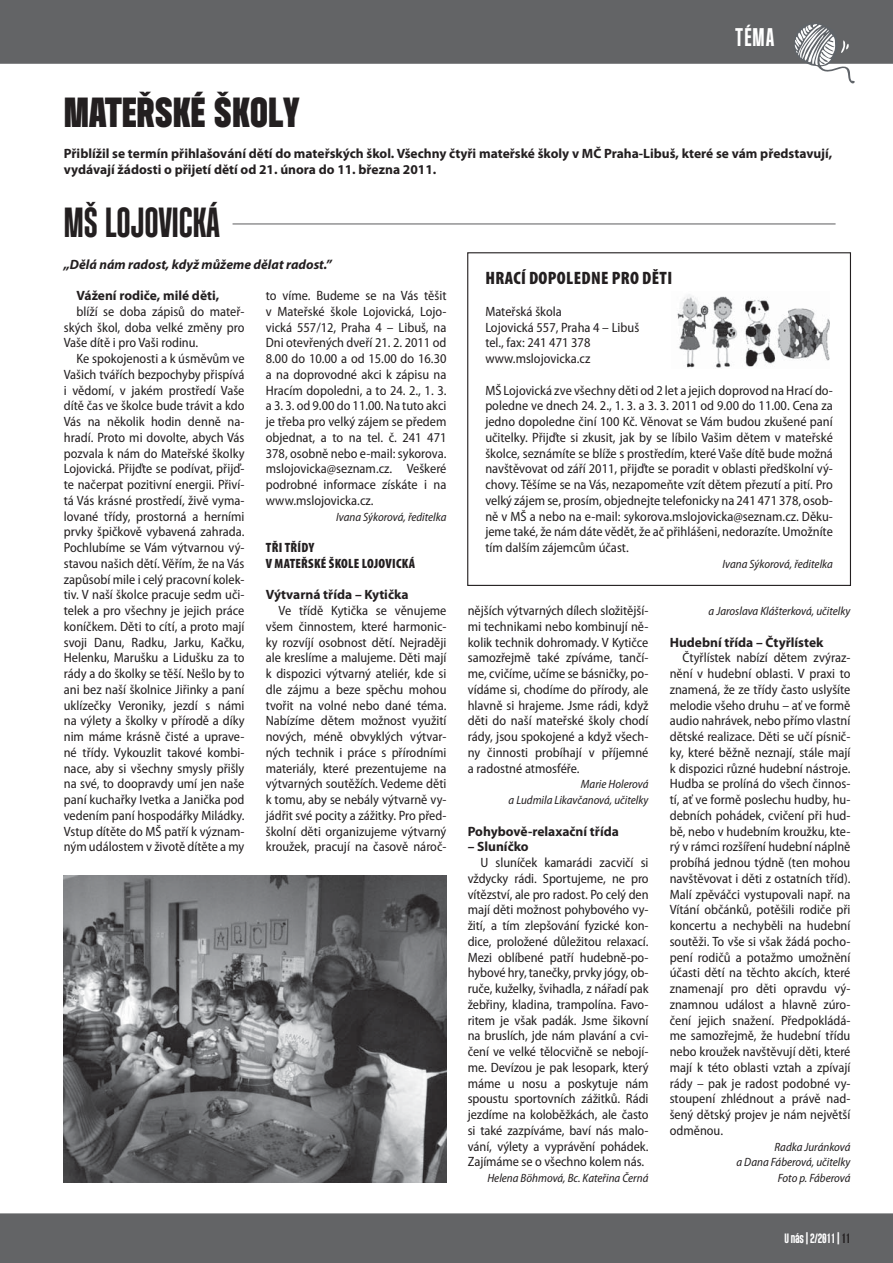
<style>
.page{position:relative;width:893px;height:1263px;background:#fff}
.page>*{position:absolute;margin:0;border:0;box-sizing:border-box;transform-origin:0 0}
.t1{font:42px "Header 15";color:#231f20}
.t2{font:42px "Header 13";color:#231f20}
.t3{font:25.5px "Header 13";color:#fff}
.t4{font:900 condensed 18px "Myriad Pro";letter-spacing:.02em;color:#231f20}
.t5{font:semi-condensed 13.5px/15.8px "Myriad Pro";color:#231f20;text-align:justify}
.t6{font:700 13.5px/15.8px "Myriad Pro";color:#231f20}
.t7{font:italic 700 13.5px "Myriad Pro";color:#231f20}
.t8{font:900 condensed 13.5px/15.8px "Myriad Pro";letter-spacing:.02em;color:#231f20}
.t9{font:13.5px "Header 13";letter-spacing:-.02em;color:#fff}
.t10{font:italic semi-condensed 12px/15.8px "Myriad Pro";color:#231f20;text-align:right}
.s1{color:#231f20}
</style>
<div class="page">
<div style="left:0;top:1213px;width:893px;height:50px;background:#636466"></div>
<div style="left:0;top:0;width:893px;height:64px;background:#636466"></div>
<svg style="left:792px;top:22px;width:64px;height:62px"></svg>
<img style="left:677px;top:294px;width:153px;height:74px">
<hr style="left:233px;top:223px;width:603px;height:1px;background:#636466">
<div style="left:467px;top:252px;width:384px;height:334px;border:1px solid #231f20"></div>
<img style="left:64px;top:875px;width:382px;height:307px">
<h2 class="t3" style="left:736px;top:29px;width:40px">TÉMA</h2>
<h1 class="t1" style="left:64px;top:97px;width:237px">MATEŘSKÉ ŠKOLY</h1>
<p class="t6" style="left:64px;top:147px;width:770px">Přiblížil se termín přihlašování dětí do mateřských škol. Všechny čtyři mateřské školy v MČ Praha-Libuš, které se vám představují, vydávají žádosti o přijetí dětí od 21. února do 11. března 2011.</p>
<h1 class="t2" style="left:64px;top:208px;width:157px">MŠ LOJOVICKÁ</h1>
<p class="t7" style="left:64px;top:259px;width:269px">„Dělá nám radost, když můžeme dělat radost.”</p>
<h3 class="t4" style="left:485px;top:271px;width:188px">HRACÍ DOPOLEDNE PRO DĚTI</h3>
<p class="t5" style="left:485px;top:305px;width:155px;text-align:left">Mateřská škola<br>Lojovická 557, Praha 4 – Libuš tel., fax: 241 471 378 www.mslojovicka.cz</p>
<p class="t5" style="left:485px;top:384px;width:349px">MŠ Lojovická zve všechny děti od 2 let a jejich doprovod na Hrací do&shy;poledne ve dnech 24. 2., 1. 3. a 3. 3. 2011 od 9.00 do 11.00. Cena za jedno dopoledne činí 100 Kč. Věnovat se Vám budou zkušené paní učitelky. Přijďte si zkusit, jak by se líbilo Vašim dětem v mateřské školce, seznámíte se blíže s prostředím, které Vaše dítě bude možná navštěvovat od září 2011, přijďte se poradit v oblasti předškolní vý&shy;chovy. Těšíme se na Vás, nezapomeňte vzít dětem přezutí a pití. Pro velký zájem se, prosím, objednejte telefonicky na 241 471 378, osob&shy;ně v MŠ a nebo na e-mail: sykorova.mslojovicka@seznam.cz. Děku&shy;jeme také, že nám dáte vědět, že ač přihlášeni, nedorazíte. Umožníte tím dalším zájemcům účast.</p>
<p class="t10" style="left:723px;top:557px;width:112px">Ivana Sýkorová, ředitelka</p>
<p class="t6" style="left:77px;top:289px;width:144px">Vážení rodiče, milé děti,</p>
<p class="t5" style="left:64px;top:305px;width:182px;text-indent:13px">blíží se doba zápisů do mateř&shy;ských škol, doba velké změny pro Vaše dítě i pro Vaši rodinu.</p>
<p class="t5" style="left:64px;top:352px;width:182px;text-indent:13px">Ke spokojenosti a k úsměvům ve Vašich tvářích bezpochyby přispívá i vědomí, v jakém prostředí Vaše dítě čas ve školce bude trávit a kdo Vás na několik hodin denně na&shy;hradí. Proto mi dovolte, abych Vás pozvala k nám do Mateřské školky Lojovická. Přijďte se podívat, přijď&shy;te načerpat pozitivní energii. Přiví&shy;tá Vás krásné prostředí, živě vyma&shy;lované třídy, prostorná a herními prvky špičkově vybavená zahrada.<br>Pochlubíme se Vám výtvarnou vý&shy;stavou našich dětí. Věřím, že na Vás zapůsobí mile i celý pracovní kolek&shy;tiv. V naší školce pracuje sedm uči&shy;telek a pro všechny je jejich práce koníčkem. Děti to cítí, a proto mají svoji Danu, Radku, Jarku, Kačku, Helenku, Marušku a Lidušku za to rády a do školky se těší. Nešlo by to ani bez naší školnice Jiřinky a paní uklízečky Veroniky, jezdí s námi na výlety a školky v přírodě a díky nim máme krásně čisté a uprave&shy;né třídy. Vykouzlit takové kombi&shy;nace, aby si všechny smysly přišly na své, to doopravdy umí jen naše paní kuchařky Ivetka a Janička pod vedením paní hospodářky Miládky.<br>Vstup dítěte do MŠ patří k význam&shy;ným událostem v životě dítěte a my</p>
<p class="t5" style="left:266px;top:289px;width:182px">to víme. Budeme se na Vás těšit v Mateřské škole Lojovická, Lojo&shy;vická 557/12, Praha 4 – Libuš, na Dni otevřených dveří 21. 2. 2011 od 8.00 do 10.00 a od 15.00 do 16.30 a na doprovodné akci k zápisu na Hracím dopoledni, a to 24. 2., 1. 3. a 3. 3. od 9.00 do 11.00. Na tuto akci je třeba pro velký zájem se předem objednat, a to na tel. č. 241 471<br>378, osobně nebo e-mail: sykorova. mslojovicka@seznam.cz. Veškeré podrobné informace získáte i na www.mslojovicka.cz.</p>
<p class="t10" style="left:336px;top:510px;width:112px">Ivana Sýkorová, ředitelka</p>
<p class="t8" style="left:266px;top:541px;width:151px">TŘI TŘÍDY<br>V MATEŘSKÉ ŠKOLE LOJOVICKÁ</p>
<p class="t6" style="left:266px;top:588px;width:144px">Výtvarná třída – Kytička</p>
<p class="t5" style="left:266px;top:604px;width:182px;text-indent:13px">Ve třídě Kytička se věnujeme všem činnostem, které harmonic&shy;ky rozvíjí osobnost dětí. Nejraději ale kreslíme a malujeme. Děti mají k dispozici výtvarný ateliér, kde si dle zájmu a beze spěchu mohou tvořit na volné nebo dané téma.<br>Nabízíme dětem možnost využití nových, méně obvyklých výtvar&shy;ných technik i práce s přírodními materiály, které prezentujeme na výtvarných soutěžích. Vedeme děti k tomu, aby se nebály výtvarně vy&shy;jádřit své pocity a zážitky. Pro před&shy;školní děti organizujeme výtvarný kroužek, pracují na časově nároč-</p>
<p class="t5" style="left:468px;top:604px;width:182px">nějších výtvarných dílech složitější&shy;mi technikami nebo kombinují ně&shy;kolik technik dohromady. V Kytičce samozřejmě také zpíváme, tančí&shy;me, cvičíme, učíme se básničky, po&shy;vídáme si, chodíme do přírody, ale hlavně si hrajeme. Jsme rádi, když děti do naší mateřské školy chodí rády, jsou spokojené a když všech&shy;ny činnosti probíhají v příjemné a radostné atmosféře.</p>
<p class="t10" style="left:708px;top:604px;width:143px">a Jaroslava Klášterková, učitelky</p>
<p class="t6" style="left:670px;top:635px;width:155px">Hudební třída – Čtyřlístek</p>
<p class="t5" style="left:670px;top:651px;width:182px;text-indent:13px">Čtyřlístek nabízí dětem zvýraz&shy;nění v hudební oblasti. V praxi to znamená, že ze třídy často uslyšíte melodie všeho druhu – ať ve formě audio nahrávek, nebo přímo vlastní dětské realizace. Děti se učí písnič&shy;ky, které běžně neznají, stále mají k dispozici různé hudební nástroje.<br>Hudba se prolíná do všech činnos&shy;tí, ať ve formě poslechu hudby, hu&shy;debních pohádek, cvičení při hud&shy;bě, nebo v hudebním kroužku, kte&shy;rý v rámci rozšíření hudební náplně probíhá jednou týdně (ten mohou navštěvovat i děti z ostatních tříd).<br>Malí zpěváčci vystupovali např. na Vítání občánků, potěšili rodiče při koncertu a nechyběli na hudební soutěži. To vše si však žádá pocho&shy;pení rodičů a potažmo umožnění účasti dětí na těchto akcích, které znamenají pro děti opravdu vý&shy;znamnou událost a hlavně zúro&shy;čení jejich snažení. Předpokládá&shy;me samozřejmě, že hudební třídu nebo kroužek navštěvují děti, které mají k této oblasti vztah a zpívají rády – pak je radost podobné vy&shy;stoupení zhlédnout a právě nad&shy;šený dětský projev je nám největší odměnou.</p>
<p class="t10" style="left:736px;top:1140px;width:115px">Radka Juránková<br>a Dana Fáberová, učitelky<br>Foto p. Fáberová</p>
<p class="t10" style="left:508px;top:778px;width:141px">Marie Holerová<br>a Ludmila Likavčanová, učitelky</p>
<p class="t6" style="left:468px;top:824px;width:153px">Pohybově-relaxační třída</p>
<p class="t6" style="left:468px;top:840px;width:62px">– Sluníčko</p>
<p class="t5" style="left:468px;top:856px;width:182px;text-indent:13px">U sluníček kamarádi zacvičí si vždycky rádi. Sportujeme, ne pro vítězství, ale pro radost. Po celý den mají děti možnost pohybového vy&shy;žití, a tím zlepšování fyzické kon&shy;dice, proložené důležitou relaxací.<br>Mezi oblíbené patří hudebně-po&shy;hybové hry, tanečky, prvky jógy, ob&shy;ruče, kuželky, švihadla, z nářadí pak žebřiny, kladina, trampolína. Favo&shy;ritem je však padák. Jsme šikovní na bruslích, jde nám plavání a cvi&shy;čení ve velké tělocvičně se nebojí&shy;me. Devízou je pak lesopark, který máme u nosu a poskytuje nám spoustu sportovních zážitků. Rádi jezdíme na koloběžkách, ale často si také zazpíváme, baví nás malo&shy;vání, výlety a vyprávění pohádek.<br>Zajímáme se o všechno kolem nás.</p>
<p class="t10" style="left:487px;top:1171px;width:163px">Helena Böhmová, Bc. Kateřina Černá</p>
<p class="t9" style="left:784px;top:1233px;width:67px">U nás | 2/2011 | <span class="s1">11</span></p>
</div>
